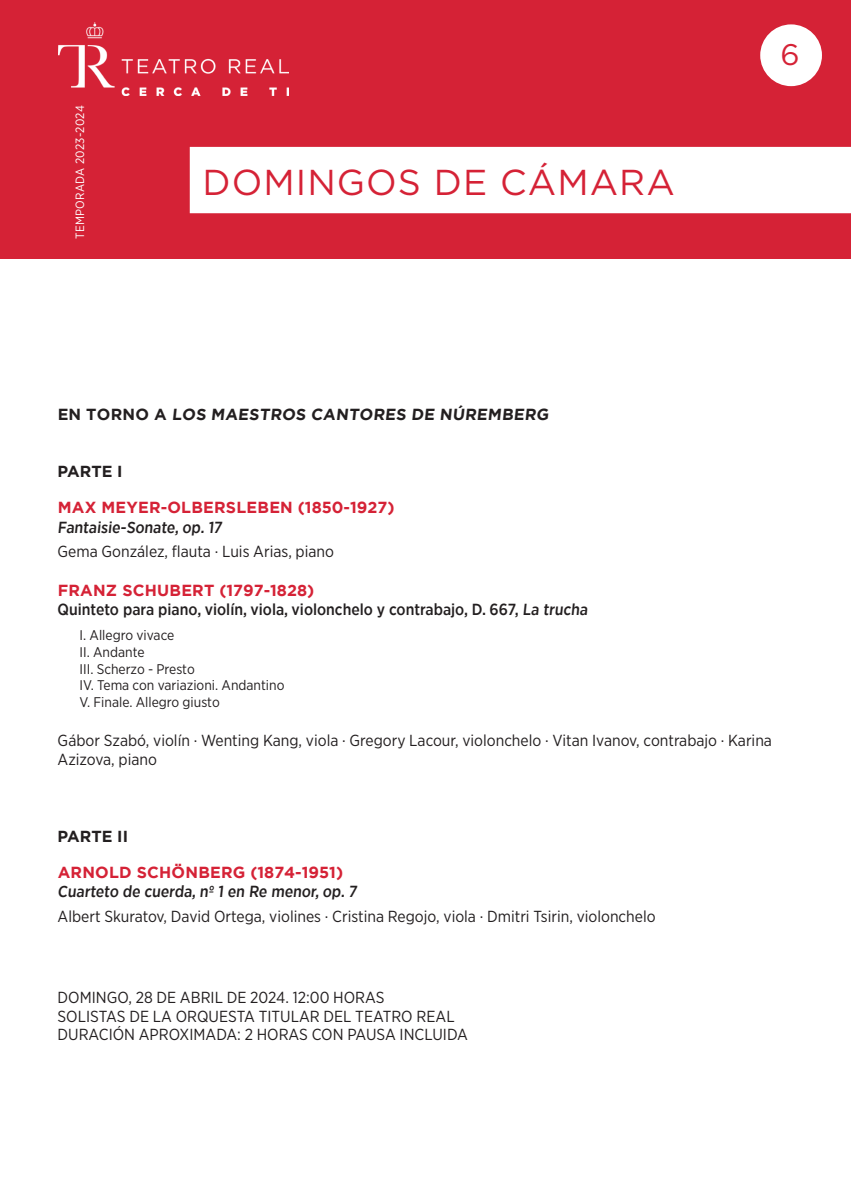
<style>
.page{position:relative;width:851px;height:1191px;background:#fff}
.page>*{position:absolute;margin:0;border:0;box-sizing:border-box;transform-origin:0 0}
.t1{font:36px "Gotham";letter-spacing:.03em;color:#d52236}
.t2{font:29.8px "Gotham";color:#d52236}
.t3{font:16px/18.4px "Gotham Narrow";color:#231f20}
.t4{font:500 16px "Gotham Narrow";color:#231f20}
.t5{font:700 16px "Gotham";letter-spacing:.015em;color:#d52236}
.t6{font:700 16px "Gotham";letter-spacing:.015em;color:#231f20}
.t7{font:700 16px "Gotham";color:#231f20}
.t8{font:14px/16.8px "Gotham Narrow";color:#231f20}
.t9{font:12px "Gotham Narrow";letter-spacing:.025em;color:#fff}
</style>
<div class="page">
<div style="left:0;top:0;width:850px;height:258px;background:#d52236"></div>
<div style="left:760px;top:24px;width:61px;height:62px;background:#fff;border-radius:50%"></div>
<img style="left:58px;top:22px;width:230px;height:74px">
<div style="left:190px;top:147px;width:660px;height:66px;background:#fff"></div>
<p class="t9" style="left:72px;top:239px;width:135px;rotate:-90deg">TEMPORADA 2023-2024</p>
<h1 class="t1" style="left:202px;top:159px;width:473px">DOMINGOS DE CÁMARA</h1>
<h2 class="t2" style="left:780px;top:36px;width:21px">6</h2>
<p class="t6" style="left:58px;top:405px;width:494px">EN TORNO A LOS MAESTROS CANTORES DE NÚREMBERG</p>
<p class="t7" style="left:58px;top:461px;width:67px">PARTE I</p>
<p class="t5" style="left:58px;top:498px;width:338px">MAX MEYER-OLBERSLEBEN (1850-1927)</p>
<p class="t4" style="left:58px;top:517px;width:168px">Fantaisie-Sonate, op. 17</p>
<p class="t3" style="left:58px;top:542px;width:278px">Gema González, flauta · Luis Arias, piano</p>
<p class="t5" style="left:58px;top:581px;width:258px">FRANZ SCHUBERT (1797-1828)</p>
<p class="t4" style="left:58px;top:599px;width:533px">Quinteto para piano, violín, viola, violonchelo y contrabajo, D. 667, La trucha</p>
<p class="t8" style="left:80px;top:626px;width:206px">I. Allegro vivace<br>II. Andante<br>III. Scherzo - Presto<br>IV. Tema con variazioni. Andantino<br>V. Finale. Allegro giusto</p>
<p class="t3" style="left:58px;top:730px;width:715px;line-height:19.2px">Gábor Szabó, violín · Wenting Kang, viola · Gregory Lacour, violonchelo · Vitan Ivanov, contrabajo · Karina<br>Azizova, piano</p>
<p class="t7" style="left:58px;top:825px;width:72px">PARTE II</p>
<p class="t5" style="left:58px;top:862px;width:287px">ARNOLD SCHÖNBERG (1874-1951)</p>
<p class="t4" style="left:58px;top:881px;width:303px">Cuarteto de cuerda, nº 1 en Re menor, op. 7</p>
<p class="t3" style="left:58px;top:906px;width:599px">Albert Skuratov, David Ortega, violines · Cristina Regojo, viola · Dmitri Tsirin, violonchelo</p>
<p class="t3" style="left:58px;top:988px;width:412px">DOMINGO, 28 DE ABRIL DE 2024. 12:00 HORAS<br>SOLISTAS DE LA ORQUESTA TITULAR DEL TEATRO REAL<br>DURACIÓN APROXIMADA: 2 HORAS CON PAUSA INCLUIDA</p>
</div>
